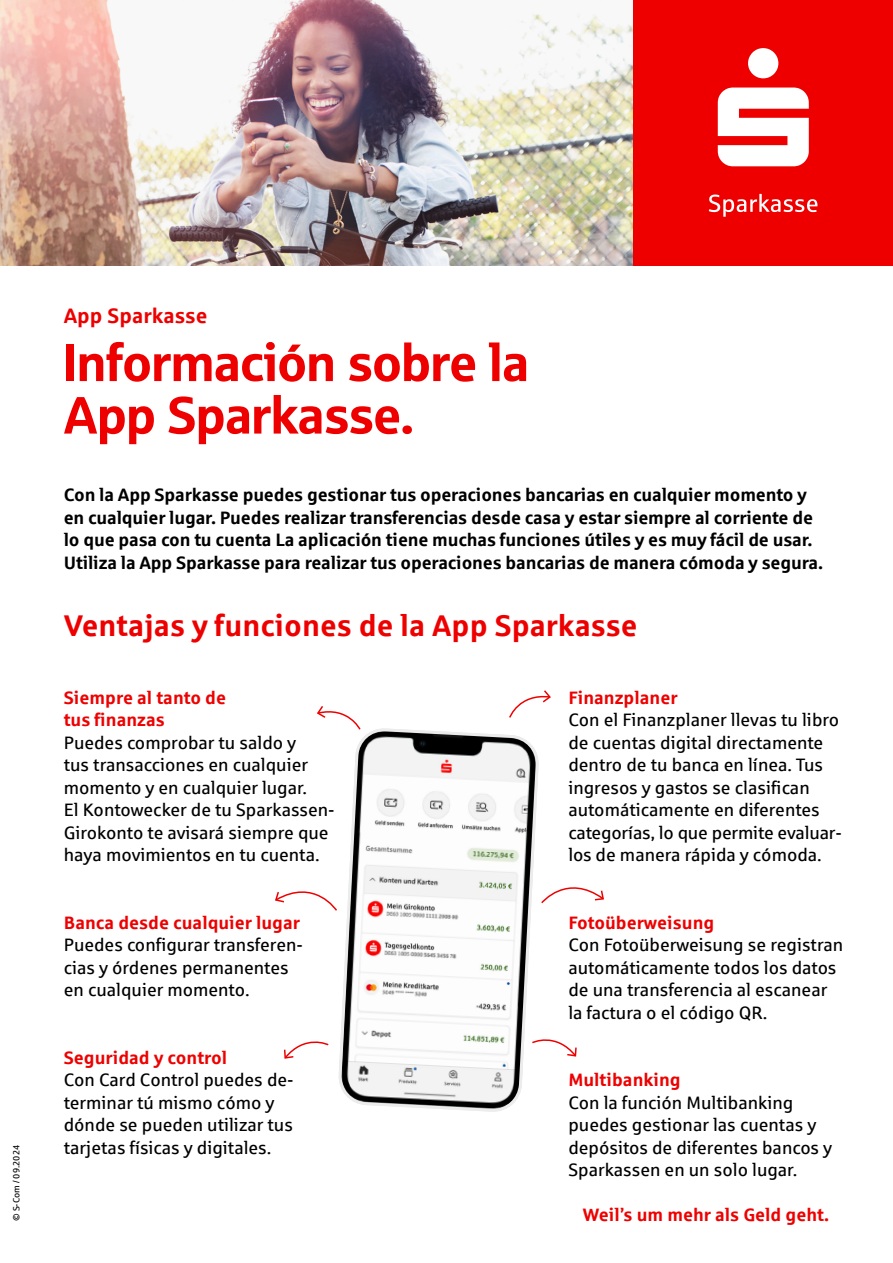
<style>
.page{position:relative;width:893px;height:1263px;background:#fff}
.page>*{position:absolute;margin:0;border:0;box-sizing:border-box;transform-origin:0 0}
.t1{font:52.5px/52.5px "Sparkasse Head";color:#e00}
.t2{font:700 30px "Sparkasse Rg";color:#e00}
.t3{font:700 21px "Sparkasse Rg";color:#e00}
.t4{font:18px/22.5px "Sparkasse Rg";color:#000}
.t5{font:700 18px/22.5px "Sparkasse Rg";letter-spacing:-.01em;color:#000}
.t6{font:700 18px/22.5px "Sparkasse Rg";color:#e00}
.t7{font:9px "Sparkasse Rg";color:#000}
</style>
<div class="page">
<img style="left:0;top:0;width:634px;height:266px">
<svg style="left:338px;top:728px;width:201px;height:384px"></svg>
<svg style="left:317px;top:706px;width:44px;height:25px"></svg>
<svg style="left:284px;top:1041px;width:45px;height:18px"></svg>
<svg style="left:531px;top:1031px;width:46px;height:27px"></svg>
<svg style="left:509px;top:690px;width:42px;height:28px"></svg>
<svg style="left:541px;top:887px;width:63px;height:17px"></svg>
<svg style="left:275px;top:891px;width:62px;height:20px"></svg>
<div style="left:634px;top:0;width:259px;height:266px;background:#e00"></div>
<svg style="left:709px;top:194px;width:108px;height:23px"></svg>
<svg style="left:718px;top:48px;width:91px;height:118px"></svg>
<p class="t7" style="left:11px;top:1221px;width:78px;rotate:-90deg">© S-Com / 09.2024</p>
<p class="t3" style="left:64px;top:302px;width:145px">App Sparkasse</p>
<h1 class="t1" style="left:64px;top:334px;width:466px">Información sobre la<br>App Sparkasse.</h1>
<p class="t5" style="left:64px;top:483px;width:761px">Con la App Sparkasse puedes gestionar tus operaciones bancarias en cualquier momento y en cualquier lugar. Puedes realizar transferencias desde casa y estar siempre al corriente de lo que pasa con tu cuenta La aplicación tiene muchas funciones útiles y es muy fácil de usar.<br>Utiliza la App Sparkasse para realizar tus operaciones bancarias de manera cómoda y segura.</p>
<h2 class="t2" style="left:64px;top:606px;width:575px">Ventajas y funciones de la App Sparkasse</h2>
<p class="t6" style="left:64px;top:685px;width:164px">Siempre al tanto de tus finanzas</p>
<p class="t4" style="left:64px;top:731px;width:272px">Puedes comprobar tu saldo y<br>tus transacciones en cualquier momento y en cualquier lugar.<br>El Kontowecker de tu Sparkassen-<br>Girokonto te avisará siempre que haya movimientos en tu cuenta.</p>
<p class="t6" style="left:64px;top:910px;width:238px">Banca desde cualquier lugar</p>
<p class="t4" style="left:64px;top:933px;width:241px">Puedes configurar transferen&shy;cias y órdenes permanentes en cualquier momento.</p>
<p class="t6" style="left:64px;top:1045px;width:165px">Seguridad y control</p>
<p class="t4" style="left:64px;top:1068px;width:231px">Con Card Control puedes de&shy;terminar tú mismo cómo y dónde se pueden utilizar tus tarjetas físicas y digitales.</p>
<p class="t6" style="left:568px;top:685px;width:111px">Finanzplaner</p>
<p class="t4" style="left:568px;top:708px;width:275px">Con el Finanzplaner llevas tu libro de cuentas digital directamente dentro de tu banca en línea. Tus ingresos y gastos se clasifican automáticamente en diferentes categorías, lo que permite evaluar&shy;los de manera rápida y cómoda.</p>
<p class="t6" style="left:568px;top:910px;width:147px">Fotoüberweisung</p>
<p class="t4" style="left:568px;top:933px;width:276px">Con Fotoüberweisung se registran automáticamente todos los datos de una transferencia al escanear la factura o el código QR.</p>
<p class="t6" style="left:568px;top:1068px;width:114px">Multibanking</p>
<p class="t4" style="left:568px;top:1091px;width:265px">Con la función Multibanking puedes gestionar las cuentas y depósitos de diferentes bancos y<br>Sparkassen en un solo lugar.</p>
<p class="t6" style="left:583px;top:1203px;width:248px">Weil’s um mehr als Geld geht.</p>
</div>
